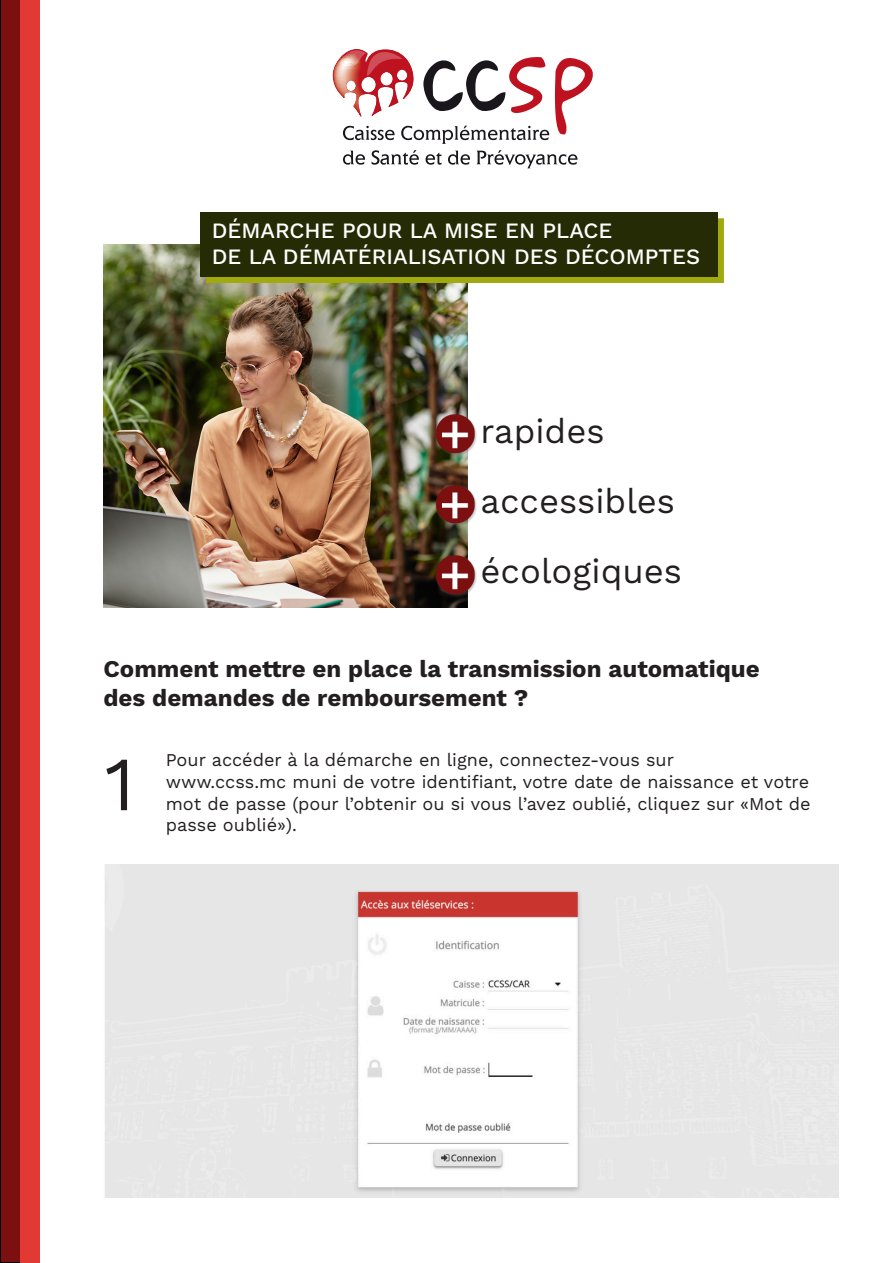
<style>
.page{position:relative;width:893px;height:1263px;background:#fff}
.page>*{position:absolute;margin:0;border:0;box-sizing:border-box;transform-origin:0 0}
.t1{font:76.5px "Work Sans";color:#231f20}
.t2{font:34.5px "Work Sans";color:#231f20}
.t3{font:700 24px "Work Sans";color:#231f20}
.t4{font:500 21.9px "Work Sans";color:#fff}
.t5{font:18px/21.6px "Work Sans";color:#231f20}
</style>
<div class="page">
<svg style="left:423px;top:57px;width:122px;height:56px"></svg>
<svg style="left:555px;top:58px;width:38px;height:77px"></svg>
<svg style="left:343px;top:126px;width:52px;height:14px"></svg>
<svg style="left:401px;top:126px;width:148px;height:18px"></svg>
<svg style="left:343px;top:151px;width:22px;height:14px"></svg>
<svg style="left:371px;top:150px;width:48px;height:15px"></svg>
<svg style="left:426px;top:153px;width:16px;height:12px"></svg>
<svg style="left:448px;top:151px;width:22px;height:14px"></svg>
<svg style="left:477px;top:150px;width:100px;height:18px"></svg>
<svg style="left:333px;top:49px;width:81px;height:69px"></svg>
<div style="left:0;top:0;width:21px;height:1263px;border:2px solid #000"></div>
<div style="left:1px;top:1px;width:20px;height:1261px;background:#7c1010"></div>
<div style="left:20px;top:0;width:20px;height:1262px;background:#e23934"></div>
<img style="left:104px;top:245px;width:363px;height:363px">
<img style="left:435px;top:415px;width:42px;height:42px">
<img style="left:435px;top:485px;width:42px;height:42px">
<img style="left:435px;top:555px;width:42px;height:42px">
<div style="left:206px;top:219px;width:518px;height:64px;background:#a0a90e"></div>
<div style="left:201px;top:213px;width:517px;height:64px;background:#252b05"></div>
<img style="left:104px;top:864px;width:735px;height:334px">
<p class="t4" style="left:212px;top:217px;width:402px">DÉMARCHE POUR LA MISE EN PLACE</p>
<p class="t4" style="left:212px;top:244px;width:490px">DE LA DÉMATÉRIALISATION DES DÉCOMPTES</p>
<p class="t2" style="left:481px;top:410px;width:125px">rapides</p>
<p class="t2" style="left:481px;top:481px;width:196px">accessibles</p>
<p class="t2" style="left:481px;top:551px;width:203px">écologiques</p>
<p class="t3" style="left:104px;top:655px;width:658px">Comment mettre en place la transmission automatique</p>
<p class="t3" style="left:104px;top:684px;width:426px">des demandes de remboursement ?</p>
<p class="t1" style="left:104px;top:739px;width:33px">1</p>
<p class="t5" style="left:166px;top:750px;width:646px">Pour accéder à la démarche en ligne, connectez-vous sur<br>www.ccss.mc muni de votre identifiant, votre date de naissance et votre mot de passe (pour l’obtenir ou si vous l’avez oublié, cliquez sur «Mot de passe oublié»).</p>
</div>
